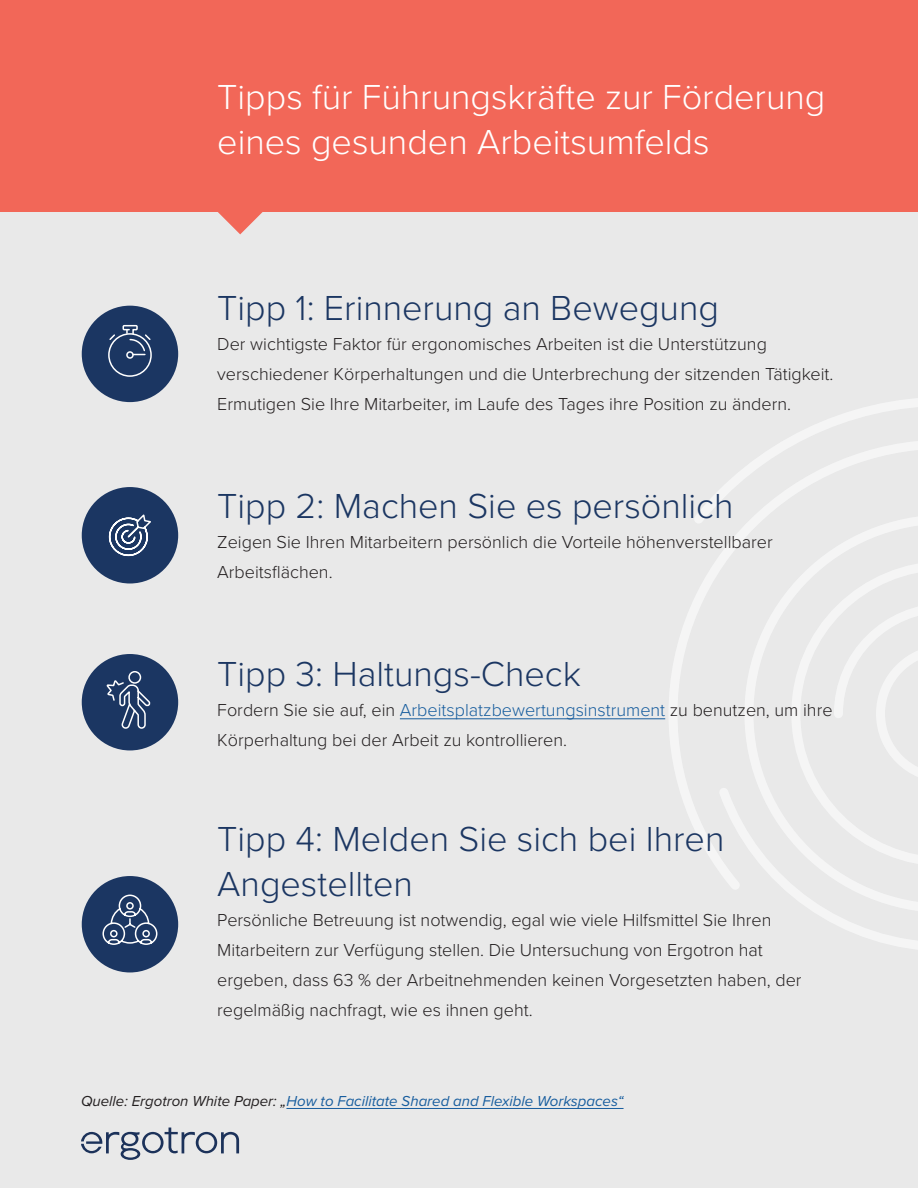
<style>
.page{position:relative;width:918px;height:1188px;background:#e9e9e9}
.page>*{position:absolute;margin:0;border:0;box-sizing:border-box;transform-origin:0 0}
.t1{font:300 36px/45px "Proxima Nova";color:#1b3662}
.t2{font:300 36px/45px "Proxima Nova";color:#fff}
.t3{font:300 18px/30px "Proxima Nova";color:#231f20}
.t4{font:italic 15px "Proxima Nova";color:#175d9e}
.s1{color:#175d9e}
.s2{color:#231f20}
</style>
<div class="page">
<div style="left:0;top:0;width:918px;height:212px;background:#f26758"></div>
<svg style="left:669px;top:398px;width:249px;height:551px"></svg>
<hr style="left:400px;top:718px;width:265px;height:1px;background:#175d9e">
<hr style="left:286px;top:1108px;width:338px;height:1px;background:#175d9e">
<svg style="left:218px;top:212px;width:45px;height:22px"></svg>
<div style="left:82px;top:306px;width:96px;height:96px;background:#1b3662;border-radius:50%"></div>
<svg style="left:108px;top:324px;width:44px;height:53px"></svg>
<div style="left:82px;top:487px;width:96px;height:97px;background:#1b3662;border-radius:50%"></div>
<svg style="left:108px;top:490px;width:45px;height:67px"></svg>
<div style="left:82px;top:654px;width:96px;height:96px;background:#1b3662;border-radius:50%"></div>
<svg style="left:106px;top:671px;width:45px;height:58px"></svg>
<div style="left:82px;top:876px;width:96px;height:96px;background:#1b3662;border-radius:50%"></div>
<svg style="left:102px;top:894px;width:56px;height:51px"></svg>
<p class="t2" style="left:217px;top:73px;width:610px">Tipps für Führungskräfte zur Förderung eines gesunden Arbeitsumfelds</p>
<p class="t1" style="left:217px;top:283px;width:503px">Tipp 1: Erinnerung an Bewegung</p>
<p class="t3" style="left:217px;top:328px;width:618px">Der wichtigste Faktor für ergonomisches Arbeiten ist die Unterstützung verschiedener Körperhaltungen und die Unterbrechung der sitzenden Tätigkeit.<br>Ermutigen Sie Ihre Mitarbeiter, im Laufe des Tages ihre Position zu ändern.</p>
<p class="t1" style="left:217px;top:481px;width:518px">Tipp 2: Machen Sie es persönlich</p>
<p class="t3" style="left:217px;top:526px;width:557px">Zeigen Sie Ihren Mitarbeitern persönlich die Vorteile höhenverstellbarer<br>Arbeitsflächen.</p>
<p class="t1" style="left:217px;top:649px;width:365px">Tipp 3: Haltungs-Check</p>
<p class="t3" style="left:217px;top:694px;width:617px">Fordern Sie sie auf, ein <span class="s1">Arbeitsplatzbewertungsinstrument</span> zu benutzen, um ihre<br>Körperhaltung bei der Arbeit zu kontrollieren.</p>
<p class="t1" style="left:217px;top:814px;width:509px">Tipp 4: Melden Sie sich bei Ihren<br>Angestellten</p>
<p class="t3" style="left:217px;top:904px;width:586px">Persönliche Betreuung ist notwendig, egal wie viele Hilfsmittel Sie Ihren Mitarbeitern zur Verfügung stellen. Die Untersuchung von Ergotron hat ergeben, dass 63 % der Arbeitnehmenden keinen Vorgesetzten haben, der regelmäßig nachfragt, wie es ihnen geht.</p>
<p class="t4" style="left:81px;top:1090px;width:544px"><span class="s2">Quelle: Ergotron White Paper: „</span>How to Facilitate Shared and Flexible Workspaces“</p>
</div>
